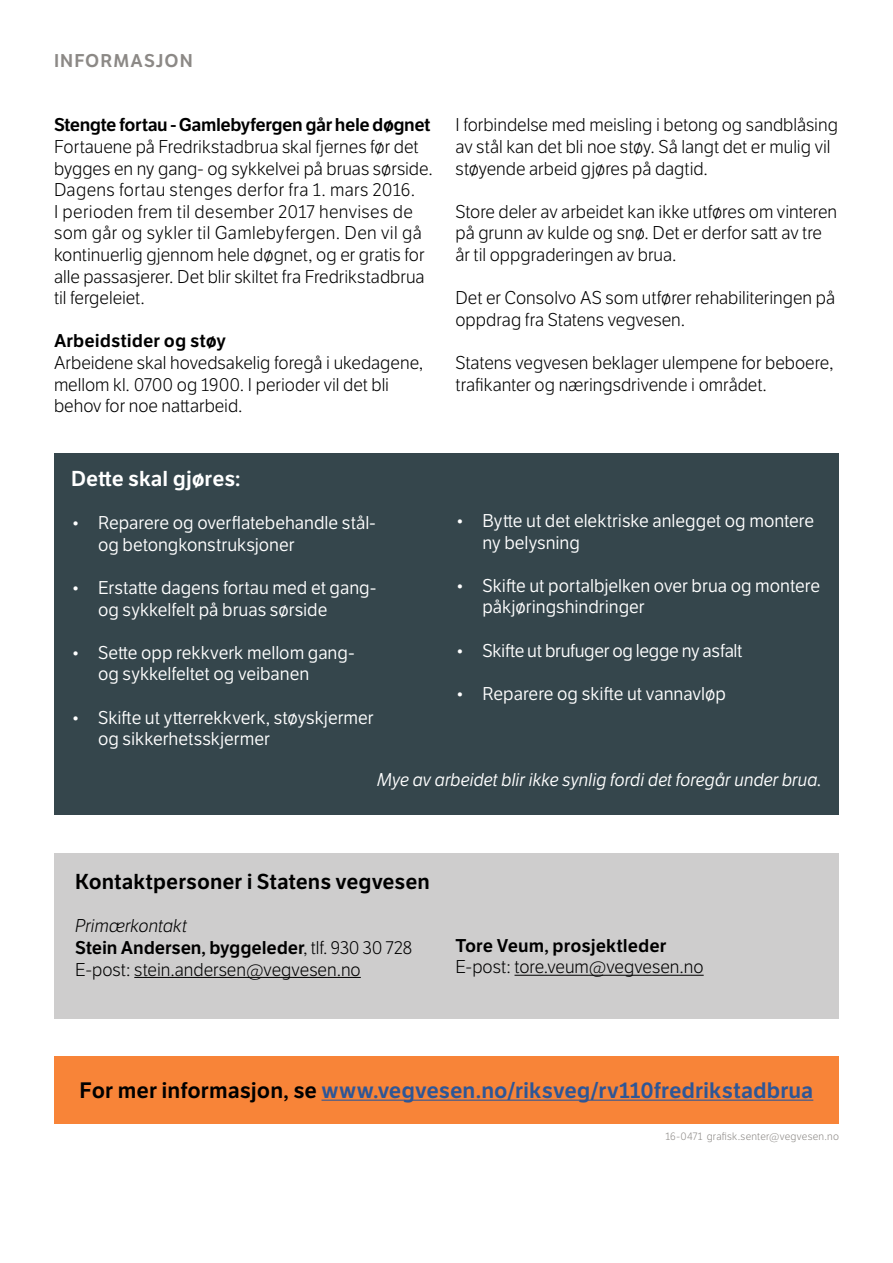
<style>
.page{position:relative;width:893px;height:1263px;background:#fff}
.page>*{position:absolute;margin:0;border:0;box-sizing:border-box;transform-origin:0 0}
.Bildetekst_-_1{font:600 21.75px "LFT Etica";color:#2e5696}
.Overskrift_-_2{font:600 21px "LFT Etica";color:#000}
.Overskrift_-_2-2{font:600 21px "LFT Etica";color:#fff}
.Bildetekst_-_1-2{font:300 18px/21.6px "LFT Etica";color:#000}
.t1{font:18px/21.6px "LFT Etica";color:#fff}
.Bildetekst_-_1-3{font:600 18px "LFT Etica";letter-spacing:-.005em;color:#000}
.Bildetekst_-_1-4{font:italic 18px "LFT Etica";letter-spacing:-.005em;color:#fff}
.Overskrift_-_2-3{font:600 18px "LFT Etica";letter-spacing:-.025em;color:#000}
.t2{font:18px "LFT Etica";letter-spacing:-.02em;color:#fff}
.Overskrift_-_2-4{font:600 18px "LFT Etica";letter-spacing:.005em;color:#000}
.Bildetekst_-_1-5{font:italic 300 18px "LFT Etica";color:#000}
.Overskrift_-_2-5{font:600 18px "LFT Etica";letter-spacing:.055em;color:#8c8986}
.Brødtekst_-_1{font:300 10.5px "LFT Etica";letter-spacing:.025em;color:#8c8986}
.s1{font-weight:300}
.s2{color:#000}
</style>
<div class="page">
<div style="left:54px;top:853px;width:785px;height:165px;background:#cecdcd"></div>
<hr style="left:134px;top:977px;width:227px;height:1px;background:#000">
<hr style="left:514px;top:975px;width:190px;height:1px;background:#000">
<div style="left:54px;top:1056px;width:785px;height:67px;background:#f88438"></div>
<hr style="left:321px;top:1099px;width:492px;height:2px;background:#2e5696">
<div style="left:54px;top:454px;width:785px;height:361px;background:#35464c"></div>
<h2 class="Overskrift_-_2-5" style="left:54px;top:50px;width:140px">INFORMASJON</h2>
<h2 class="Overskrift_-_2-3" style="left:54px;top:114px;width:378px">Stengte fortau - Gamlebyfergen går hele døgnet</h2>
<p class="Bildetekst_-_1-2" style="left:54px;top:136px;width:380px">Fortauene på Fredrikstadbrua skal fjernes før det bygges en ny gang- og sykkelvei på bruas sørside.<br>Dagens fortau stenges derfor fra 1. mars 2016.<br>I perioden frem til desember 2017 henvises de som går og sykler til Gamlebyfergen. Den vil gå kontinuerlig gjennom hele døgnet, og er gratis for alle passasjerer. Det blir skiltet fra Fredrikstadbrua til fergeleiet.</p>
<h2 class="Overskrift_-_2-4" style="left:54px;top:330px;width:173px">Arbeidstider og støy</h2>
<p class="Bildetekst_-_1-2" style="left:54px;top:352px;width:371px">Arbeidene skal hovedsakelig foregå i ukedagene, mellom kl. 0700 og 1900. I perioder vil det bli behov for noe nattarbeid.</p>
<h2 class="Overskrift_-_2-2" style="left:71px;top:466px;width:171px">Dette skal gjøres:</h2>
<p class="t1" style="left:98px;top:512px;width:279px;text-indent:-27px">• Reparere og overflatebehandle stål&shy;og betongkonstruksjoner</p>
<p class="t1" style="left:98px;top:577px;width:280px;text-indent:-27px">• Erstatte dagens fortau med et gang&shy;og sykkelfelt på bruas sørside</p>
<p class="t1" style="left:98px;top:642px;width:258px;text-indent:-27px">• Sette opp rekkverk mellom gang&shy;og sykkelfeltet og veibanen</p>
<p class="t1" style="left:98px;top:707px;width:277px;text-indent:-27px">• Skifte ut ytterrekkverk, støyskjermer og sikkerhetsskjermer</p>
<p class="Bildetekst_-_1-2" style="left:455px;top:115px;width:384px">I forbindelse med meisling i betong og sandblåsing av stål kan det bli noe støy. Så langt det er mulig vil støyende arbeid gjøres på dagtid.</p>
<p class="Bildetekst_-_1-2" style="left:455px;top:201px;width:383px">Store deler av arbeidet kan ikke utføres om vinteren på grunn av kulde og snø. Det er derfor satt av tre år til oppgraderingen av brua.</p>
<p class="Bildetekst_-_1-2" style="left:455px;top:288px;width:381px">Det er Consolvo AS som utfører rehabiliteringen på oppdrag fra Statens vegvesen.</p>
<p class="Bildetekst_-_1-2" style="left:455px;top:352px;width:380px">Statens vegvesen beklager ulempene for beboere, trafikanter og næringsdrivende i området.</p>
<p class="t1" style="left:482px;top:510px;width:333px;text-indent:-27px">• Bytte ut det elektriske anlegget og montere ny belysning</p>
<p class="t1" style="left:482px;top:575px;width:339px;text-indent:-27px">• Skifte ut portalbjelken over brua og montere påkjøringshindringer</p>
<p class="t2" style="left:455px;top:640px;width:289px">• Skifte ut brufuger og legge ny asfalt</p>
<p class="t1" style="left:455px;top:683px;width:272px">• Reparere og skifte ut vannavløp</p>
<p class="Bildetekst_-_1-4" style="left:377px;top:769px;width:446px">Mye av arbeidet blir ikke synlig fordi det foregår under brua.</p>
<h2 class="Overskrift_-_2" style="left:75px;top:869px;width:356px">Kontaktpersoner i Statens vegvesen</h2>
<p class="Bildetekst_-_1-5" style="left:75px;top:916px;width:113px">Primærkontakt</p>
<p class="Bildetekst_-_1-3" style="left:75px;top:937px;width:338px">Stein Andersen, byggeleder<span class="s1">, tlf. 930 30 728</span></p>
<p class="Bildetekst_-_1-2" style="left:75px;top:959px;width:287px">E-post: stein.andersen@vegvesen.no</p>
<p class="Bildetekst_-_1-3" style="left:455px;top:934px;width:213px">Tore Veum, prosjektleder</p>
<p class="Bildetekst_-_1-2" style="left:455px;top:957px;width:250px">E-post: tore.veum@vegvesen.no</p>
<p class="Bildetekst_-_1" style="left:80px;top:1077px;width:735px"><span class="s2">For mer informasjon, se</span> www.vegvesen.no/riksveg/rv110fredrikstadbrua</p>
<p class="Brødtekst_-_1" style="left:665px;top:1130px;width:175px">16-0471 grafisk.senter@vegvesen.no</p>
</div>
